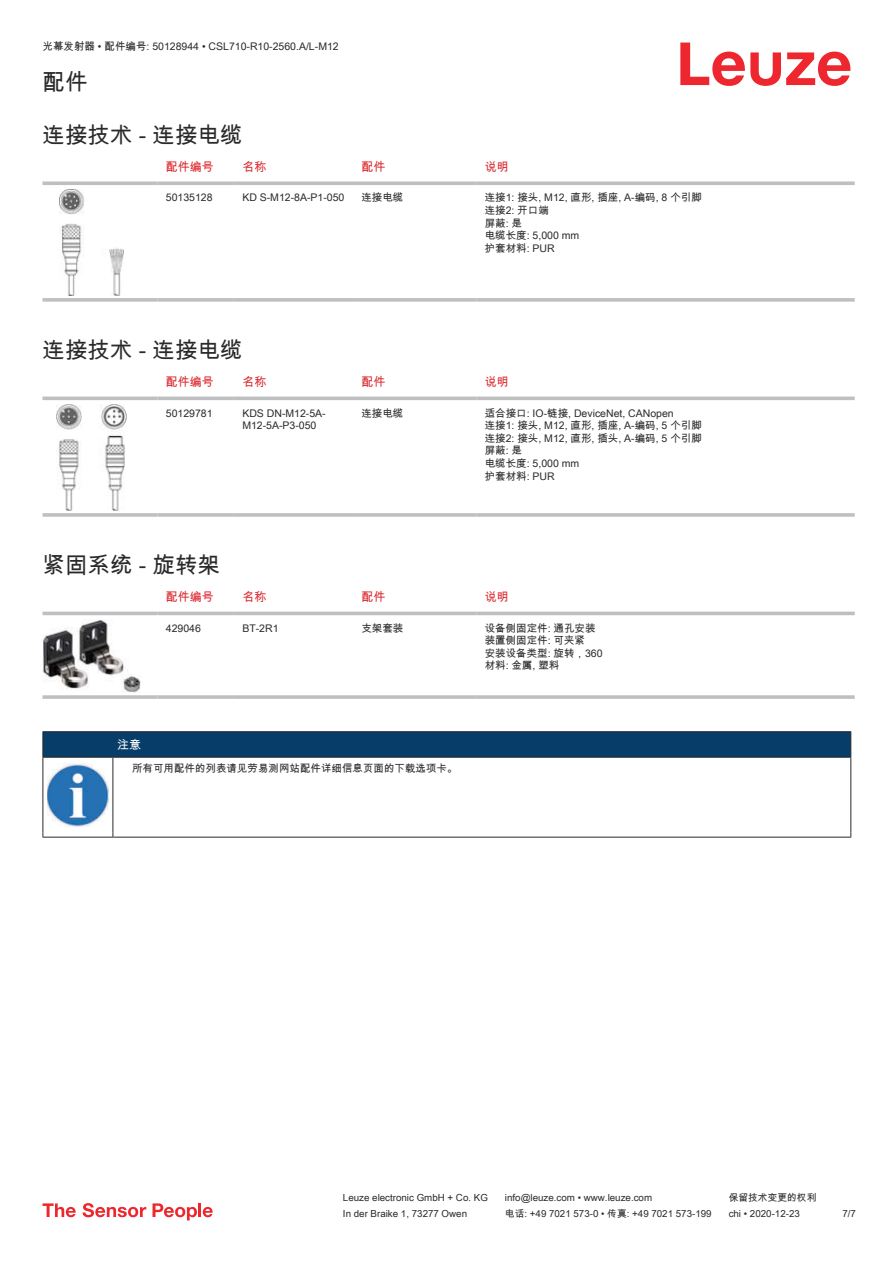
<style>
.page{position:relative;width:893px;height:1263px;background:#fff}
.page>*{position:absolute;margin:0;border:0;box-sizing:border-box;transform-origin:0 0}
.t1{font:22.5px "Arial Unicode MS";color:#2b292a}
.t2{font:12px "Arial Unicode MS";color:#db2a30}
.t3{font:12px "Arial Unicode MS";color:#fff}
.t4{font:10.5px/12.6px "Arial Unicode MS";color:#2b292a}
.t5{font:9.75px "Arial Unicode MS";color:#2b292a}
</style>
<div class="page">
<svg style="left:680px;top:43px;width:170px;height:43px"></svg>
<svg style="left:43px;top:181px;width:114px;height:4px"></svg>
<svg style="left:157px;top:181px;width:77px;height:4px"></svg>
<svg style="left:234px;top:181px;width:119px;height:4px"></svg>
<svg style="left:353px;top:181px;width:123px;height:4px"></svg>
<svg style="left:476px;top:181px;width:379px;height:4px;background:#c4c6c8"></svg>
<svg style="left:43px;top:298px;width:114px;height:4px"></svg>
<svg style="left:157px;top:298px;width:77px;height:4px"></svg>
<svg style="left:234px;top:298px;width:119px;height:4px"></svg>
<svg style="left:353px;top:298px;width:123px;height:4px"></svg>
<svg style="left:476px;top:298px;width:379px;height:4px;background:#c3c5c7"></svg>
<img style="left:59px;top:189px;width:65px;height:107px">
<svg style="left:43px;top:396px;width:812px;height:25px"></svg>
<hr style="left:43px;top:397px;width:114px;height:3px;background:#bdbfc1">
<hr style="left:157px;top:397px;width:77px;height:3px;background:#bdbfc1">
<hr style="left:234px;top:397px;width:119px;height:3px;background:#bdbfc1">
<hr style="left:353px;top:397px;width:123px;height:3px;background:#bdbfc1">
<hr style="left:476px;top:397px;width:379px;height:3px;background:#bdbfc1">
<hr style="left:43px;top:513px;width:114px;height:4px;background:#bdbfc1">
<hr style="left:157px;top:513px;width:77px;height:4px;background:#c7c9ca">
<hr style="left:234px;top:513px;width:119px;height:4px;background:#bdbfc1">
<hr style="left:353px;top:513px;width:123px;height:4px;background:#bdbfc1">
<hr style="left:476px;top:513px;width:379px;height:4px;background:#c7c9ca">
<img style="left:56px;top:404px;width:70px;height:107px">
<svg style="left:43px;top:611px;width:812px;height:75px"></svg>
<hr style="left:43px;top:612px;width:114px;height:3px;background:#bdbfc1">
<hr style="left:157px;top:612px;width:77px;height:3px;background:#bdbfc1">
<hr style="left:234px;top:612px;width:119px;height:3px;background:#bdbfc1">
<hr style="left:353px;top:612px;width:123px;height:3px;background:#bdbfc1">
<hr style="left:476px;top:612px;width:379px;height:3px;background:#bdbfc1">
<svg style="left:43px;top:695px;width:114px;height:4px"></svg>
<hr style="left:157px;top:695px;width:77px;height:4px;background:#c6c8c9">
<svg style="left:234px;top:695px;width:119px;height:4px"></svg>
<svg style="left:353px;top:695px;width:123px;height:4px"></svg>
<hr style="left:476px;top:695px;width:379px;height:4px;background:#c6c8c9">
<img style="left:43px;top:619px;width:97px;height:74px">
<svg style="left:44px;top:758px;width:806px;height:79px"></svg>
<hr style="left:43px;top:731px;width:70px;height:1px;background:#2b292a">
<hr style="left:43px;top:757px;width:70px;height:1px;background:#2b292a">
<hr style="left:113px;top:731px;width:738px;height:1px;background:#2b292a">
<svg style="left:43px;top:732px;width:808px;height:25px;background:#063c67"></svg>
<hr style="left:113px;top:757px;width:738px;height:1px;background:#2b292a">
<hr style="left:43px;top:758px;width:1px;height:75px;background:#2b292a">
<hr style="left:113px;top:758px;width:1px;height:75px;background:#2b292a">
<hr style="left:850px;top:758px;width:1px;height:75px;background:#2b292a">
<hr style="left:43px;top:837px;width:70px;height:1px;background:#2b292a">
<hr style="left:113px;top:837px;width:738px;height:1px;background:#2b292a">
<img style="left:47px;top:764px;width:61px;height:62px">
<div style="left:115px;top:758px;width:734px;height:20px;background:#fff"></div>
<svg style="left:43px;top:1203px;width:33px;height:14px"></svg>
<svg style="left:83px;top:1203px;width:63px;height:14px"></svg>
<svg style="left:153px;top:1203px;width:44px;height:17px"></svg>
<hr style="left:198px;top:1203px;width:3px;height:14px;background:#ed272d">
<svg style="left:203px;top:1207px;width:10px;height:10px"></svg>
<p class="t4" style="left:43px;top:40px;width:298px">光幕发射器 • 配件编号: 50128944 • CSL710-R10-2560.A/L-M12</p>
<h1 class="t1" style="left:43px;top:66px;width:46px">配件</h1>
<h1 class="t1" style="left:43px;top:119px;width:202px">连接技术 - 连接电缆</h1>
<p class="t2" style="left:166px;top:158px;width:49px">配件编号</p>
<p class="t2" style="left:242px;top:158px;width:25px">名称</p>
<p class="t2" style="left:361px;top:158px;width:25px">配件</p>
<p class="t2" style="left:485px;top:158px;width:25px">说明</p>
<p class="t4" style="left:166px;top:191px;width:48px">50135128</p>
<p class="t4" style="left:242px;top:191px;width:104px">KD S-M12-8A-P1- 050</p>
<p class="t4" style="left:361px;top:191px;width:43px">连接电缆</p>
<p class="t4" style="left:485px;top:191px;width:219px">连接1: 接头, M12, 直形, 插座, A-编码, 8 个引脚连接2: 开口端<br>屏蔽: 是<br>电缆长度: 5,000 mm<br>护套材料: PUR</p>
<h1 class="t1" style="left:43px;top:334px;width:202px">连接技术 - 连接电缆</h1>
<p class="t2" style="left:166px;top:373px;width:49px">配件编号</p>
<p class="t2" style="left:242px;top:373px;width:25px">名称</p>
<p class="t2" style="left:361px;top:373px;width:25px">配件</p>
<p class="t2" style="left:485px;top:373px;width:25px">说明</p>
<p class="t4" style="left:166px;top:406px;width:48px">50129781</p>
<p class="t4" style="left:242px;top:406px;width:85px">KDS DN-M12-5A-<br>M12-5A-P3-050</p>
<p class="t4" style="left:361px;top:406px;width:43px">连接电缆</p>
<p class="t4" style="left:485px;top:406px;width:219px">适合接口: IO-链接, DeviceNet, CANopen<br>连接1: 接头, M12, 直形, 插座, A-编码, 5 个引脚连接2: 接头, M12, 直形, 插头, A-编码, 5 个引脚屏蔽: 是<br>电缆长度: 5,000 mm<br>护套材料: PUR</p>
<h1 class="t1" style="left:43px;top:549px;width:179px">紧固系统 - 旋转架</h1>
<p class="t2" style="left:166px;top:588px;width:49px">配件编号</p>
<p class="t2" style="left:242px;top:588px;width:25px">名称</p>
<p class="t2" style="left:361px;top:588px;width:25px">配件</p>
<p class="t2" style="left:485px;top:588px;width:25px">说明</p>
<p class="t4" style="left:166px;top:621px;width:37px">429046</p>
<p class="t4" style="left:242px;top:621px;width:38px">BT-2R1</p>
<p class="t4" style="left:361px;top:621px;width:43px">支架套装</p>
<p class="t4" style="left:485px;top:621px;width:119px">设备侧固定件: 通孔安装装置侧固定件: 可夹紧<br>安装设备类型: 旋转，360材料: 金属, 塑料</p>
<p class="t3" style="left:117px;top:736px;width:25px">注意</p>
<p class="t4" style="left:132px;top:762px;width:327px">所有可用配件的列表请见劳易测网站配件详细信息页面的下载选项卡。</p>
<p class="t5" style="left:343px;top:1191px;width:146px">Leuze electronic GmbH + Co. KG</p>
<p class="t5" style="left:505px;top:1191px;width:149px">info@leuze.com • www.leuze.com</p>
<p class="t5" style="left:729px;top:1191px;width:89px">保留技术变更的权利</p>
<p class="t5" style="left:343px;top:1206px;width:126px">In der Braike 1, 73277 Owen</p>
<p class="t5" style="left:505px;top:1206px;width:208px">电话: +49 7021 573-0 • 传真: +49 7021 573-199</p>
<p class="t5" style="left:729px;top:1206px;width:73px">chi • 2020-12-23</p>
<p class="t5" style="left:842px;top:1206px;width:15px">7 /7</p>
</div>
